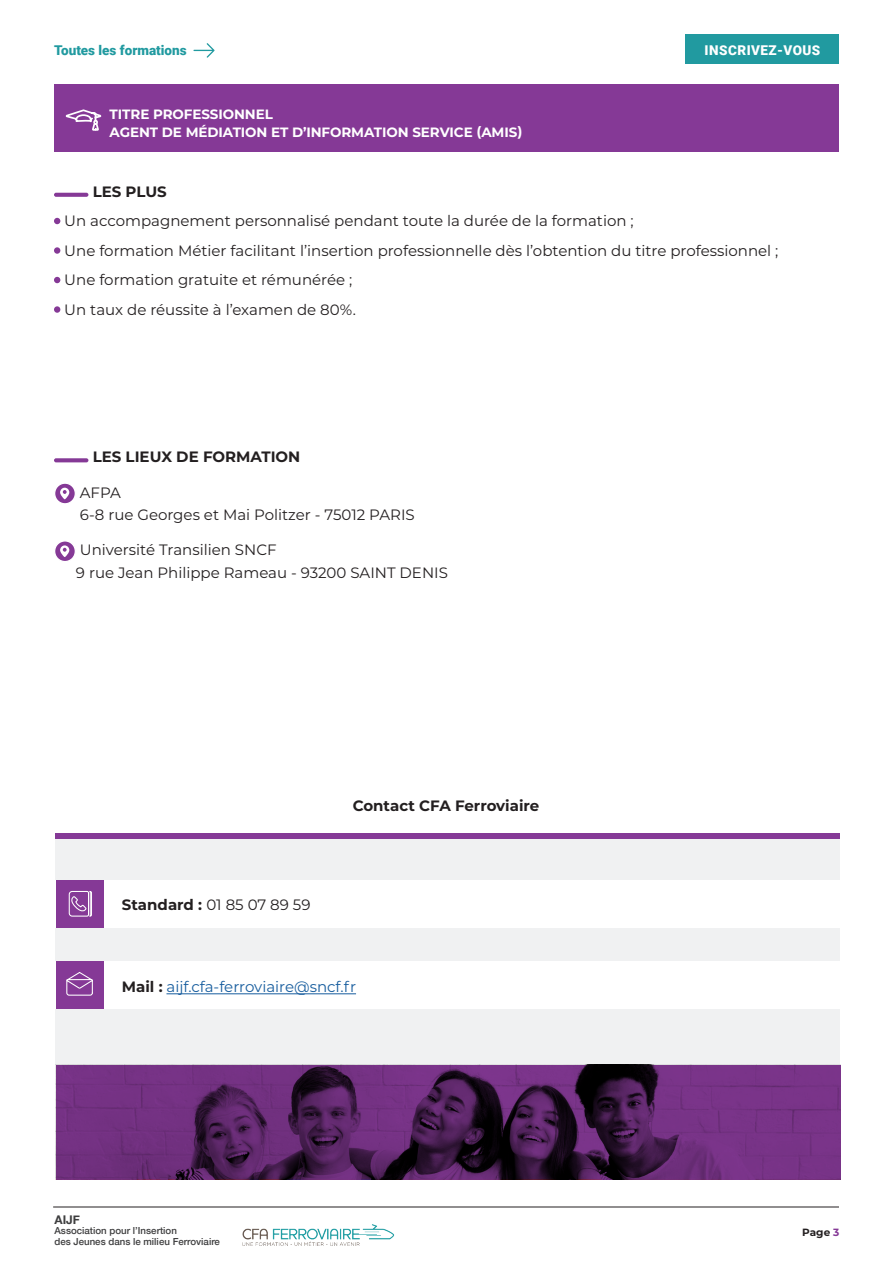
<style>
.page{position:relative;width:893px;height:1263px;background:#fff}
.page>*{position:absolute;margin:0;border:0;box-sizing:border-box;transform-origin:0 0}
.t1{font:15px/29.5px "Montserrat";color:#231f20}
.t2{font:700 15px "Montserrat";color:#231f20}
.t3{font:15px "Montserrat";color:#175d9e}
.t4{font:700 13.5px/18px "Montserrat";letter-spacing:-.005em;color:#fff}
.t5{font:900 13.5px "Roboto";color:#219aa0}
.t6{font:900 13.5px "Roboto";letter-spacing:.035em;color:#fff}
.t7{font:700 12px "Helvetica Neue";color:#3e3e3f}
.t8{font:700 10.5px "Montserrat";color:#231f20}
.t9{font:500 9.75px/10.6px "Helvetica Neue";color:#3e3e3f}
.s1{font-weight:700}
.s2{font-weight:700;color:#231f20}
.s3{color:#853996}
</style>
<div class="page">
<div style="left:54px;top:84px;width:784px;height:67px;background:#853996"></div>
<svg style="left:65px;top:109px;width:37px;height:22px"></svg>
<hr style="left:53px;top:1207px;width:786px;height:1px;background:#231f20">
<img style="left:242px;top:1224px;width:153px;height:22px">
<div style="left:55px;top:833px;width:785px;height:232px;background:#f0f1f2"></div>
<div style="left:55px;top:880px;width:784px;height:47px;background:#fff"></div>
<div style="left:55px;top:961px;width:784px;height:48px;background:#fff"></div>
<svg style="left:54px;top:193px;width:34px;height:4px"></svg>
<svg style="left:54px;top:218px;width:6px;height:6px"></svg>
<div style="left:54px;top:247px;width:6px;height:7px;background:#853996;border-radius:50%"></div>
<svg style="left:54px;top:277px;width:6px;height:6px"></svg>
<div style="left:54px;top:306px;width:6px;height:7px;background:#853996;border-radius:50%"></div>
<svg style="left:54px;top:458px;width:34px;height:4px"></svg>
<svg style="left:55px;top:483px;width:20px;height:21px"></svg>
<div style="left:54px;top:482px;width:22px;height:22px;border:1px solid #fff;border-radius:50%"></div>
<svg style="left:60px;top:488px;width:9px;height:11px"></svg>
<svg style="left:55px;top:541px;width:20px;height:21px"></svg>
<div style="left:54px;top:540px;width:22px;height:22px;border:1px solid #fff;border-radius:50%"></div>
<svg style="left:60px;top:545px;width:9px;height:12px"></svg>
<div style="left:55px;top:833px;width:785px;height:5px;background:#853996"></div>
<div style="left:56px;top:880px;width:48px;height:47px;background:#853996"></div>
<svg style="left:68px;top:891px;width:24px;height:26px"></svg>
<div style="left:56px;top:961px;width:48px;height:48px;background:#853996"></div>
<svg style="left:66px;top:972px;width:27px;height:24px"></svg>
<svg style="left:56px;top:1065px;width:785px;height:115px;background:#5a2666"></svg>
<hr style="left:166px;top:993px;width:190px;height:1px;background:#175d9e">
<div style="left:686px;top:34px;width:153px;height:30px;background:#219aa0"></div>
<svg style="left:193px;top:43px;width:22px;height:15px"></svg>
<p class="t5" style="left:54px;top:40px;width:134px">Toutes les formations</p>
<p class="t6" style="left:705px;top:41px;width:117px">INSCRIVEZ-VOUS</p>
<p class="t4" style="left:110px;top:105px;width:414px">TITRE PROFESSIONNEL<br>AGENT DE MÉDIATION ET D’INFORMATION SERVICE (AMIS)</p>
<p class="t2" style="left:93px;top:181px;width:76px">LES PLUS</p>
<p class="t1" style="left:64px;top:206px;width:716px">Un accompagnement personnalisé pendant toute la durée de la formation ;<br>Une formation Métier facilitant l’insertion professionnelle dès l’obtention du titre professionnel ; Une formation gratuite et rémunérée ;<br>Un taux de réussite à l’examen de 80%.</p>
<p class="t2" style="left:93px;top:446px;width:209px">LES LIEUX DE FORMATION</p>
<p class="t1" style="left:80px;top:480px;width:336px;line-height:22.5px">AFPA<br>6-8 rue Georges et Mai Politzer - 75012 PARIS</p>
<p class="t1" style="left:76px;top:538px;width:373px;line-height:22.5px">Université Transilien SNCF<br>9 rue Jean Philippe Rameau - 93200 SAINT DENIS</p>
<p class="t1" style="left:122px;top:890px;width:190px"><span class="s1">Standard :</span> 01 85 07 89 59</p>
<p class="t2" style="left:353px;top:795px;width:188px">Contact CFA Ferroviaire</p>
<p class="t3" style="left:122px;top:977px;width:236px"><span class="s2">Mail :</span> aijf.cfa-ferroviaire@sncf.fr</p>
<p class="t7" style="left:54px;top:1210px;width:27px">AIJF</p>
<p class="t9" style="left:54px;top:1225px;width:167px">Association pour l’Insertion<br>des Jeunes dans le milieu Ferroviaire</p>
<p class="t8" style="left:802px;top:1225px;width:39px">Page <span class="s3">3</span></p>
</div>
